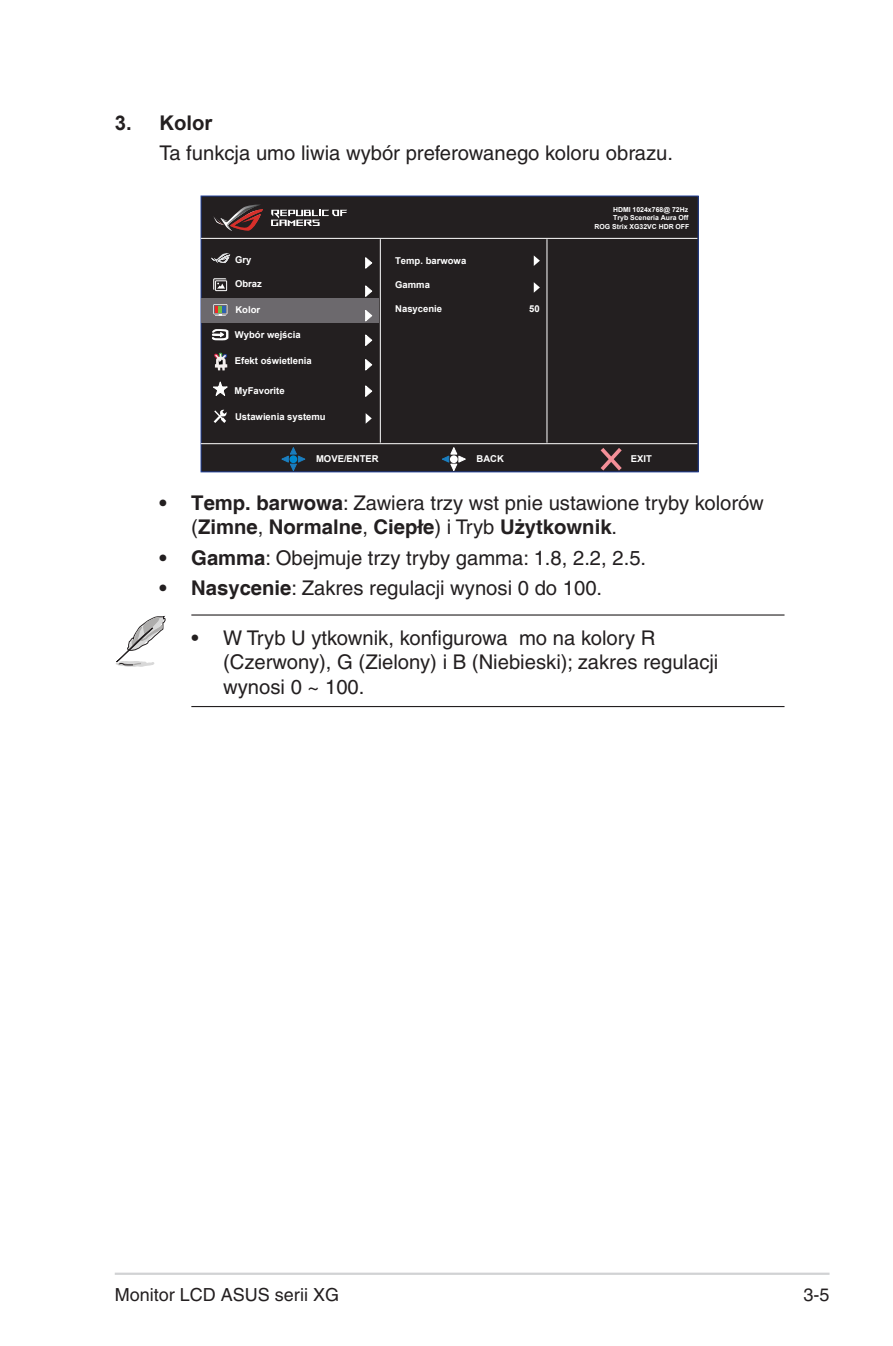
<style>
.page{position:relative;width:893px;height:1346px;background:#fff}
.page>*{position:absolute;margin:0;border:0;box-sizing:border-box;transform-origin:0 0}
.Body_Text_Indent{font:20.25px/24.3px "Helvetica";color:#231f20}
.OSD_Item{font:700 20.25px "Arial";color:#231f20}
.t1{font:18px "Helvetica";color:#231f20}
.t2{font:700 9.45px "Arial";color:#fff}
.t3{font:700 6.98px/8.3px "Arial";color:#fff;text-align:right}
.s1{font-weight:700}
</style>
<div class="page">
<hr style="left:115px;top:1272px;width:714px;height:3px;background:#d1d2d4">
<div style="left:201px;top:196px;width:497px;height:276px;background:#231f20"></div>
<div style="left:201px;top:196px;width:498px;height:276px;border:1px solid #224099"></div>
<hr style="left:201px;top:238px;width:496px;height:1px;background:#fff">
<hr style="left:201px;top:443px;width:496px;height:1px;background:#fff">
<hr style="left:380px;top:239px;width:1px;height:204px;background:#fff">
<hr style="left:547px;top:239px;width:1px;height:204px;background:#fff">
<svg style="left:601px;top:448px;width:21px;height:22px"></svg>
<div style="left:201px;top:298px;width:178px;height:25px;background:#6c696d"></div>
<svg style="left:213px;top:304px;width:14px;height:12px"></svg>
<div style="left:215px;top:281px;width:12px;height:10px;border:1px solid #fff"></div>
<svg style="left:213px;top:278px;width:13px;height:12px"></svg>
<svg style="left:214px;top:409px;width:13px;height:14px"></svg>
<svg style="left:213px;top:381px;width:15px;height:15px"></svg>
<svg style="left:281px;top:447px;width:25px;height:24px"></svg>
<div style="left:289px;top:455px;width:8px;height:8px;background:#0089cf;border-radius:50%"></div>
<svg style="left:442px;top:447px;width:24px;height:24px"></svg>
<div style="left:450px;top:455px;width:8px;height:8px;background:#fff;border-radius:50%"></div>
<svg style="left:212px;top:329px;width:16px;height:11px"></svg>
<svg style="left:271px;top:210px;width:76px;height:16px"></svg>
<svg style="left:213px;top:205px;width:50px;height:26px"></svg>
<svg style="left:534px;top:282px;width:6px;height:11px"></svg>
<svg style="left:534px;top:255px;width:6px;height:11px"></svg>
<svg style="left:211px;top:253px;width:19px;height:10px"></svg>
<svg style="left:214px;top:352px;width:13px;height:18px"></svg>
<svg style="left:365px;top:257px;width:7px;height:12px"></svg>
<svg style="left:365px;top:285px;width:7px;height:12px"></svg>
<svg style="left:365px;top:310px;width:7px;height:12px"></svg>
<svg style="left:365px;top:334px;width:7px;height:12px"></svg>
<svg style="left:365px;top:359px;width:7px;height:12px"></svg>
<svg style="left:365px;top:385px;width:7px;height:12px"></svg>
<svg style="left:366px;top:413px;width:6px;height:11px"></svg>
<hr style="left:191px;top:614px;width:593px;height:1px;background:#231f20">
<hr style="left:191px;top:706px;width:593px;height:1px;background:#231f20">
<svg style="left:115px;top:616px;width:51px;height:51px"></svg>
<p class="OSD_Item" style="left:115px;top:108px;width:99px">3. Kolor</p>
<p class="Body_Text_Indent" style="left:159px;top:140px;width:515px">Ta funkcja umożliwia wybór preferowanego koloru obrazu.</p>
<p class="t2" style="left:235px;top:253px;width:18px">Gry</p>
<p class="t2" style="left:235px;top:277px;width:28px">Obraz</p>
<p class="t2" style="left:235px;top:303px;width:26px">Kolor</p>
<p class="t2" style="left:235px;top:328px;width:67px">Wybór wejścia</p>
<p class="t2" style="left:235px;top:354px;width:78px">Efekt oświetlenia</p>
<p class="t2" style="left:235px;top:383px;width:52px">MyFavorite</p>
<p class="t2" style="left:235px;top:410px;width:92px">Ustawienia systemu</p>
<p class="t2" style="left:395px;top:254px;width:73px">Temp. barwowa</p>
<p class="t2" style="left:395px;top:278px;width:36px">Gamma</p>
<p class="t2" style="left:395px;top:302px;width:48px">Nasycenie</p>
<p class="t2" style="left:529px;top:302px;width:12px">50</p>
<p class="t3" style="left:595px;top:205px;width:96px">HDMI 1024x768@ 72Hz<br>Tryb Sceneria Aura Off<br>ROG Strix XG32VC HDR OFF</p>
<p class="t2" style="left:316px;top:452px;width:64px">MOVE/ENTER</p>
<p class="t2" style="left:477px;top:452px;width:29px">BACK</p>
<p class="t2" style="left:631px;top:452px;width:23px">EXIT</p>
<p class="Body_Text_Indent" style="left:191px;top:490px;width:574px;text-indent:-32px"><span class="s1">• Temp. barwowa</span>: Zawiera trzy wst pnie ustawione tryby kolorów (<span class="s1">Zimne</span>, <span class="s1">Normalne</span>, <span class="s1">Ciepłe</span>) i Tryb <span class="s1">Użytkownik</span>.</p>
<p class="Body_Text_Indent" style="left:159px;top:545px;width:488px"><span class="s1">• Gamma</span>: Obejmuje trzy tryby gamma: 1.8, 2.2, 2.5.</p>
<p class="Body_Text_Indent" style="left:159px;top:576px;width:444px"><span class="s1">• Nasycenie</span>: Zakres regulacji wynosi 0 do 100.</p>
<p class="Body_Text_Indent" style="left:223px;top:626px;width:497px;text-indent:-32px">• W Tryb Użytkownik, konfigurowa można kolory R (Czerwony), G (Zielony) i B (Niebieski); zakres regulacji wynosi 0 ~ 100.</p>
<p class="t1" style="left:115px;top:1284px;width:226px">Monitor LCD ASUS serii XG</p>
<p class="t1" style="left:803px;top:1284px;width:28px">3-5</p>
</div>
